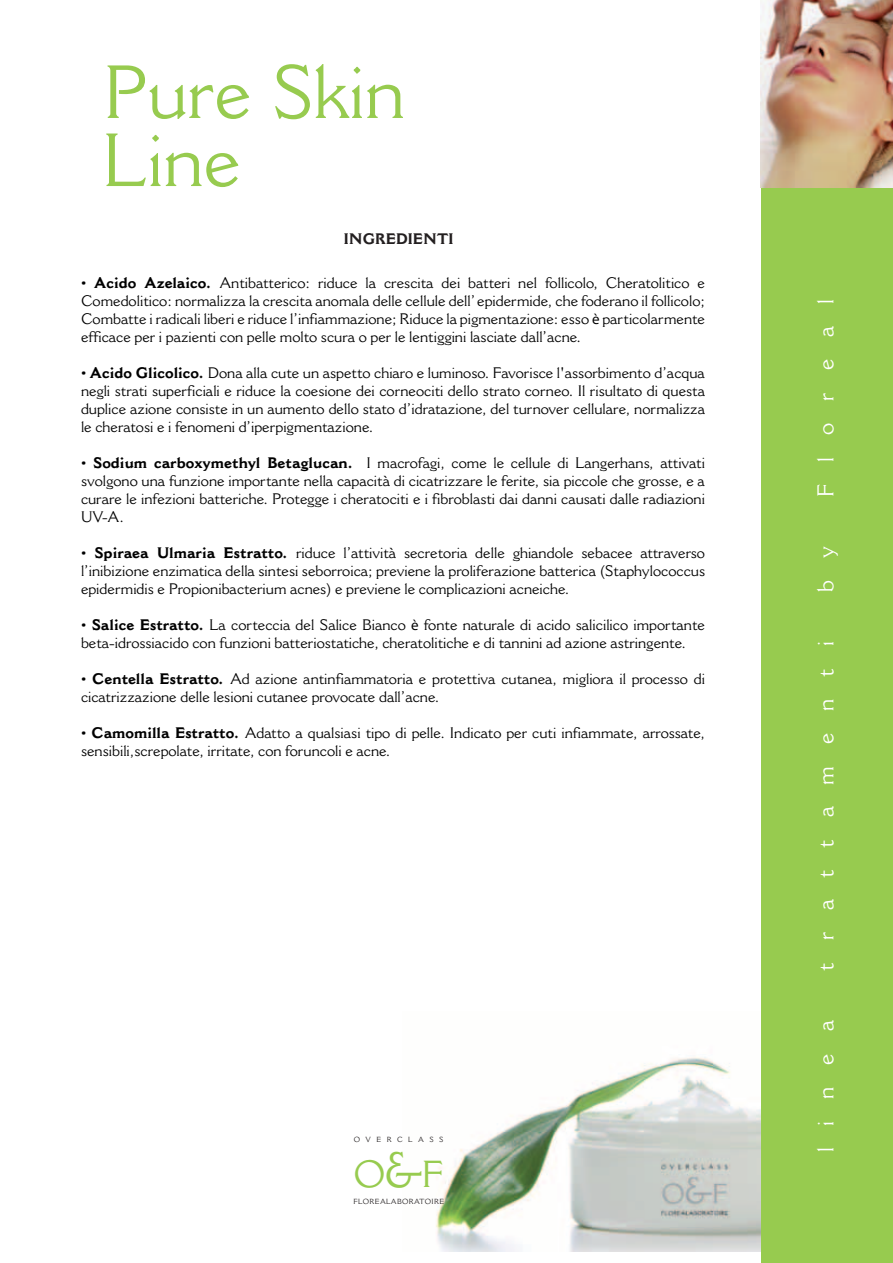
<style>
.page{position:relative;width:893px;height:1263px;background:#fff}
.page>*{position:absolute;margin:0;border:0;box-sizing:border-box;transform-origin:0 0}
.t1{font:73.95px/68.1px "Cantoria";color:#97cb4f}
.t2{font:37.05px "Cantoria";color:#97cb4f}
.t3{font:22.5px "Cantoria";letter-spacing:.975em;color:#fff}
.t4{font:15px/18px "Cantoria";color:#000;text-align:justify}
.t5{font:700 15px "Cantoria";color:#231f20}
.t6{font:7.35px "Cantoria";letter-spacing:.055em;color:#231f20}
.t7{font:7.35px "Cantoria";letter-spacing:.76em;color:#231f20}
.s1{font-weight:700}
.s2{font-family:"Myriad Pro"}
.s3{font-size:48.6px}
</style>
<div class="page">
<img style="left:436px;top:1057px;width:325px;height:194px">
<div style="left:761px;top:0;width:131px;height:1262px;background:#97cb4f"></div>
<img style="left:761px;top:0;width:131px;height:187px">
<h1 class="t1" style="left:103px;top:58px;width:304px">Pure Skin<br>Line</h1>
<p class="t5" style="left:344px;top:230px;width:111px">INGREDIENTI</p>
<p class="t4" style="left:81px;top:273px;width:626px"><span class="s1">• Acido Azelaico.</span> Antibatterico: riduce la crescita dei batteri nel follicolo, Cheratolitico e Comedolitico: normalizza la crescita anomala delle cellule dell’ epidermide, che foderano il follicolo; Combatte i radicali liberi e riduce l’infiammazione; Riduce la pigmentazione: esso <span class="s2">è</span> particolarmente efficace per i pazienti con pelle molto scura o per le lentiggini lasciate dall’acne.</p>
<p class="t4" style="left:81px;top:363px;width:626px"><span class="s1">• Acido Glicolico.</span> Dona alla cute un aspetto chiaro e luminoso. Favorisce l'assorbimento d’acqua negli strati superficiali e riduce la coesione dei corneociti dello strato corneo. Il risultato di questa duplice azione consiste in un aumento dello stato d’idratazione, del turnover cellulare, normalizza le cheratosi e i fenomeni d’iperpigmentazione.</p>
<p class="t4" style="left:81px;top:453px;width:626px"><span class="s1">• Sodium carboxymethyl Betaglucan.</span> I macrofagi, come le cellule di Langerhans, attivati svolgono una funzione importante nella capacità di cicatrizzare le ferite, sia piccole che grosse, e a curare le infezioni batteriche. Protegge i cheratociti e i fibroblasti dai danni causati dalle radiazioni UV-A.</p>
<p class="t4" style="left:81px;top:543px;width:626px"><span class="s1">• Spiraea Ulmaria Estratto.</span> riduce l’attività secretoria delle ghiandole sebacee attraverso l’inibizione enzimatica della sintesi seborroica; previene la proliferazione batterica (Staphylococcus epidermidis e Propionibacterium acnes) e previene le complicazioni acneiche.</p>
<p class="t4" style="left:81px;top:615px;width:625px"><span class="s1">• Salice Estratto.</span> La corteccia del Salice Bianco <span class="s2">è</span> fonte naturale di acido salicilico importante beta-idrossiacido con funzioni batteriostatiche, cheratolitiche e di tannini ad azione astringente.</p>
<p class="t4" style="left:81px;top:669px;width:625px"><span class="s1">• Centella Estratto.</span> Ad azione antinfiammatoria e protettiva cutanea, migliora il processo di cicatrizzazione delle lesioni cutanee provocate dall’acne.</p>
<p class="t4" style="left:81px;top:723px;width:625px"><span class="s1">• Camomilla Estratto.</span> Adatto a qualsiasi tipo di pelle. Indicato per cuti infiammate, arrossate, sensibili,screpolate, irritate, con foruncoli e acne.</p>
<p class="t7" style="left:354px;top:1134px;width:91px">OVERCLASS</p>
<h2 class="t2" style="left:354px;top:1152px;width:92px">O<span class="s3">&amp;</span>F</h2>
<p class="t6" style="left:353px;top:1197px;width:92px">FLOREALABORATOIRE</p>
<h3 class="t3" style="left:812px;top:497px;width:199px;rotate:-90deg">Floreal</h3>
<h3 class="t3" style="left:812px;top:592px;width:46px;rotate:-90deg">b y</h3>
<h3 class="t3" style="left:812px;top:970px;width:331px;rotate:-90deg">trattamenti</h3>
<h3 class="t3" style="left:812px;top:1152px;width:134px;rotate:-90deg">linea</h3>
</div>
